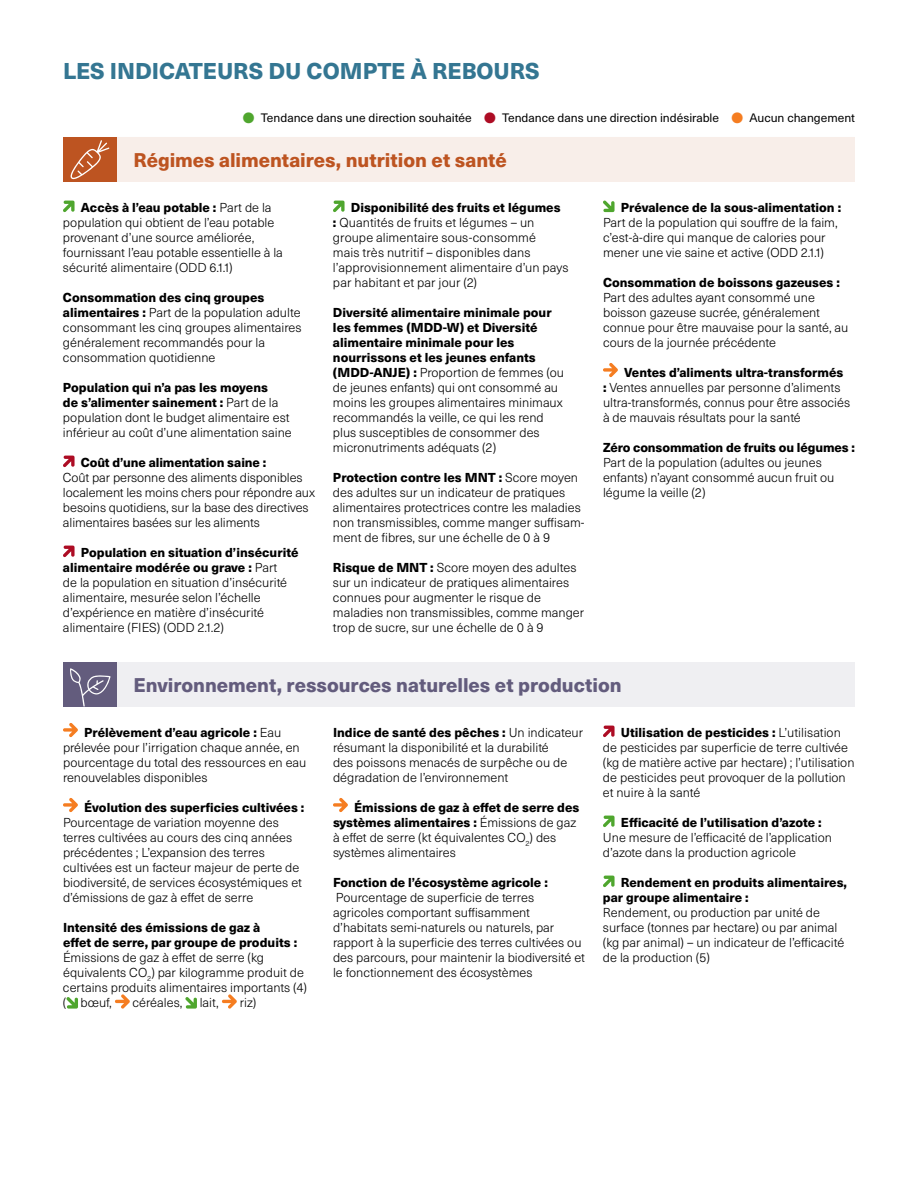
<style>
.page{position:relative;width:918px;height:1188px;background:#fff}
.page>*{position:absolute;margin:0;border:0;box-sizing:border-box;transform-origin:0 0}
.t1{font:800 22.5px "Neue Haas Unica W1 G";color:#347692}
.t2{font:800 19.5px "Neue Haas Unica W1 G";color:#635c7d}
.t3{font:800 19.5px "Neue Haas Unica W1 G";letter-spacing:-.005em;color:#bd5421}
.t4{font:300 12.75px/15px "Neue Haas Unica W1 G";color:#000}
.t5{font:800 12.75px/15px "Neue Haas Unica W1 G";color:#000}
.t6{font:12px "Neue Haas Unica W1 G";color:#000}
.s1{font-family:"Freight Sans Pro";font-weight:500;font-size:16.5px;color:#4fa62e}
.s2{font-family:"Freight Sans Pro";font-weight:500;font-size:16.5px;color:#ad0c24}
.s3{font-family:"Freight Sans Pro";font-weight:500;font-size:16.5px;color:#f57d21}
.s4{font-weight:800}
</style>
<div class="page">
<svg style="left:63px;top:137px;width:792px;height:45px;background:#f4e4dc"></svg>
<svg style="left:63px;top:201px;width:12px;height:11px"></svg>
<svg style="left:63px;top:456px;width:12px;height:11px"></svg>
<svg style="left:63px;top:546px;width:12px;height:11px"></svg>
<svg style="left:333px;top:201px;width:12px;height:11px"></svg>
<svg style="left:603px;top:200px;width:12px;height:12px"></svg>
<svg style="left:603px;top:363px;width:15px;height:14px"></svg>
<div style="left:63px;top:662px;width:54px;height:45px;background:#635c7d"></div>
<div style="left:117px;top:662px;width:738px;height:45px;background:#efeff2"></div>
<svg style="left:70px;top:668px;width:40px;height:39px"></svg>
<svg style="left:63px;top:723px;width:15px;height:14px"></svg>
<svg style="left:63px;top:798px;width:15px;height:14px"></svg>
<svg style="left:66px;top:997px;width:12px;height:12px"></svg>
<svg style="left:115px;top:994px;width:15px;height:15px"></svg>
<svg style="left:185px;top:997px;width:12px;height:12px"></svg>
<svg style="left:222px;top:994px;width:15px;height:15px"></svg>
<svg style="left:333px;top:798px;width:15px;height:14px"></svg>
<svg style="left:603px;top:726px;width:12px;height:11px"></svg>
<svg style="left:603px;top:816px;width:12px;height:11px"></svg>
<svg style="left:603px;top:876px;width:12px;height:11px"></svg>
<h1 class="t1" style="left:63px;top:54px;width:478px">LES INDICATEURS DU COMPTE À REBOURS</h1>
<p class="t6" style="left:243px;top:109px;width:614px"><span class="s1">b</span> Tendance dans une direction souhaitée <span class="s2">b</span> Tendance dans une direction indésirable <span class="s3">b</span> Aucun changement</p>
<h2 class="t3" style="left:134px;top:145px;width:375px">Régimes alimentaires, nutrition et santé</h2>
<p class="t4" style="left:63px;top:199px;width:222px;text-indent:18px"><span class="s4">Accès à l’eau potable :</span> Part de la population qui obtient de l’eau potable provenant d’une source améliorée, fournissant l’eau potable essentielle à la sécurité alimentaire (ODD 6.1.1)</p>
<p class="t4" style="left:63px;top:289px;width:240px"><span class="s4">Consommation des cinq groupes alimentaires :</span> Part de la population adulte consommant les cinq groupes alimentaires généralement recommandés pour la consommation quotidienne</p>
<p class="t4" style="left:63px;top:379px;width:230px"><span class="s4">Population qui n’a pas les moyens<br>de s’alimenter sainement :</span> Part de la population dont le budget alimentaire est inférieur au coût d’une alimentation saine</p>
<p class="t5" style="left:81px;top:454px;width:187px">Coût d’une alimentation saine :</p>
<p class="t4" style="left:63px;top:469px;width:253px">Coût par personne des aliments disponibles localement les moins chers pour répondre aux besoins quotidiens, sur la base des directives alimentaires basées sur les aliments</p>
<p class="t4" style="left:63px;top:544px;width:237px;text-indent:18px"><span class="s4">Population en situation d’insécurité alimentaire modérée ou grave :</span> Part<br>de la population en situation d’insécurité alimentaire, mesurée selon l’échelle d’expérience en matière d’insécurité alimentaire (FIES) (ODD 2.1.2)</p>
<p class="t4" style="left:333px;top:199px;width:237px;text-indent:18px"><span class="s4">Disponibilité des fruits et légumes<br>:</span> Quantités de fruits et légumes – un groupe alimentaire sous-consommé<br>mais très nutritif – disponibles dans l’approvisionnement alimentaire d’un pays par habitant et par jour (2)</p>
<p class="t4" style="left:333px;top:304px;width:233px"><span class="s4">Diversité alimentaire minimale pour les femmes (MDD-W) et Diversité alimentaire minimale pour les nourrissons et les jeunes enfants (MDD-ANJE) :</span> Proportion de femmes (ou de jeunes enfants) qui ont consommé au moins les groupes alimentaires minimaux recommandés la veille, ce qui les rend plus susceptibles de consommer des micronutriments adéquats (2)</p>
<p class="t4" style="left:333px;top:469px;width:253px"><span class="s4">Protection contre les MNT :</span> Score moyen des adultes sur un indicateur de pratiques alimentaires protectrices contre les maladies non transmissibles, comme manger suffisam&shy;ment de fibres, sur une échelle de 0 à 9</p>
<p class="t4" style="left:333px;top:559px;width:253px"><span class="s4">Risque de MNT :</span> Score moyen des adultes sur un indicateur de pratiques alimentaires connues pour augmenter le risque de maladies non transmissibles, comme manger trop de sucre, sur une échelle de 0 à 9</p>
<p class="t5" style="left:621px;top:199px;width:222px">Prévalence de la sous-alimentation :</p>
<p class="t4" style="left:603px;top:214px;width:236px">Part de la population qui souffre de la faim, c’est-à-dire qui manque de calories pour mener une vie saine et active (ODD 2.1.1)</p>
<p class="t5" style="left:603px;top:274px;width:238px">Consommation de boissons gazeuses :</p>
<p class="t4" style="left:603px;top:289px;width:247px">Part des adultes ayant consommé une boisson gazeuse sucrée, généralement connue pour être mauvaise pour la santé, au cours de la journée précédente</p>
<p class="t4" style="left:603px;top:364px;width:249px;text-indent:21px"><span class="s4">Ventes d’aliments ultra-transformés<br>:</span> Ventes annuelles par personne d’aliments ultra-transformés, connus pour être associés à de mauvais résultats pour la santé</p>
<p class="t5" style="left:603px;top:439px;width:253px">Zéro consommation de fruits ou légumes :</p>
<p class="t4" style="left:603px;top:454px;width:233px">Part de la population (adultes ou jeunes enfants) n’ayant consommé aucun fruit ou légume la veille (2)</p>
<h2 class="t2" style="left:134px;top:670px;width:490px">Environnement, ressources naturelles et production</h2>
<p class="t4" style="left:63px;top:724px;width:245px;text-indent:21px"><span class="s4">Prélèvement d’eau agricole :</span> Eau prélevée pour l’irrigation chaque année, en pourcentage du total des ressources en eau renouvelables disponibles</p>
<p class="t5" style="left:84px;top:799px;width:222px">Évolution des superficies cultivées :</p>
<p class="t4" style="left:63px;top:814px;width:240px">Pourcentage de variation moyenne des terres cultivées au cours des cinq années précédentes ; L’expansion des terres cultivées est un facteur majeur de perte de biodiversité, de services écosystémiques et d’émissions de gaz à effet de serre</p>
<p class="t5" style="left:63px;top:919px;width:236px">Intensité des émissions de gaz à<br>effet de serre, par groupe de produits :</p>
<p class="t4" style="left:63px;top:949px;width:246px">Émissions de gaz à effet de serre (kg équivalents CO<sub>2</sub>) par kilogramme produit de certains produits alimentaires importants (4) ( bœuf,</p>
<p class="t4" style="left:603px;top:724px;width:253px;text-indent:18px"><span class="s4">Utilisation de pesticides :</span> L’utilisation de pesticides par superficie de terre cultivée (kg de matière active par hectare) ; l’utilisation de pesticides peut provoquer de la pollution et nuire à la santé</p>
<p class="t5" style="left:621px;top:814px;width:202px">Efficacité de l’utilisation d’azote :</p>
<p class="t4" style="left:603px;top:829px;width:231px">Une mesure de l’efficacité de l’application d’azote dans la production agricole</p>
<p class="t5" style="left:603px;top:874px;width:246px;text-indent:18px">Rendement en produits alimentaires, par groupe alimentaire :</p>
<p class="t4" style="left:603px;top:904px;width:243px">Rendement, ou production par unité de surface (tonnes par hectare) ou par animal (kg par animal) – un indicateur de l’efficacité de la production (5)</p>
<p class="t4" style="left:333px;top:724px;width:252px"><span class="s4">Indice de santé des pêches :</span> Un indicateur résumant la disponibilité et la durabilité<br>des poissons menacés de surpêche ou de dégradation de l’environnement</p>
<p class="t4" style="left:333px;top:799px;width:248px;text-indent:21px"><span class="s4">Émissions de gaz à effet de serre des systèmes alimentaires :</span> Émissions de gaz à effet de serre (kt équivalentes CO<sub>2</sub>) des systèmes alimentaires</p>
<p class="t5" style="left:333px;top:874px;width:216px">Fonction de l’écosystème agricole :</p>
<p class="t4" style="left:333px;top:889px;width:253px">Pourcentage de superficie de terres agricoles comportant suffisamment d’habitats semi-naturels ou naturels, par rapport à la superficie des terres cultivées ou des parcours, pour maintenir la biodiversité et le fonctionnement des écosystèmes</p>
<p class="t4" style="left:133px;top:994px;width:51px">céréales,</p>
<p class="t4" style="left:200px;top:994px;width:21px">lait,</p>
<p class="t4" style="left:240px;top:994px;width:18px">riz)</p>
</div>
